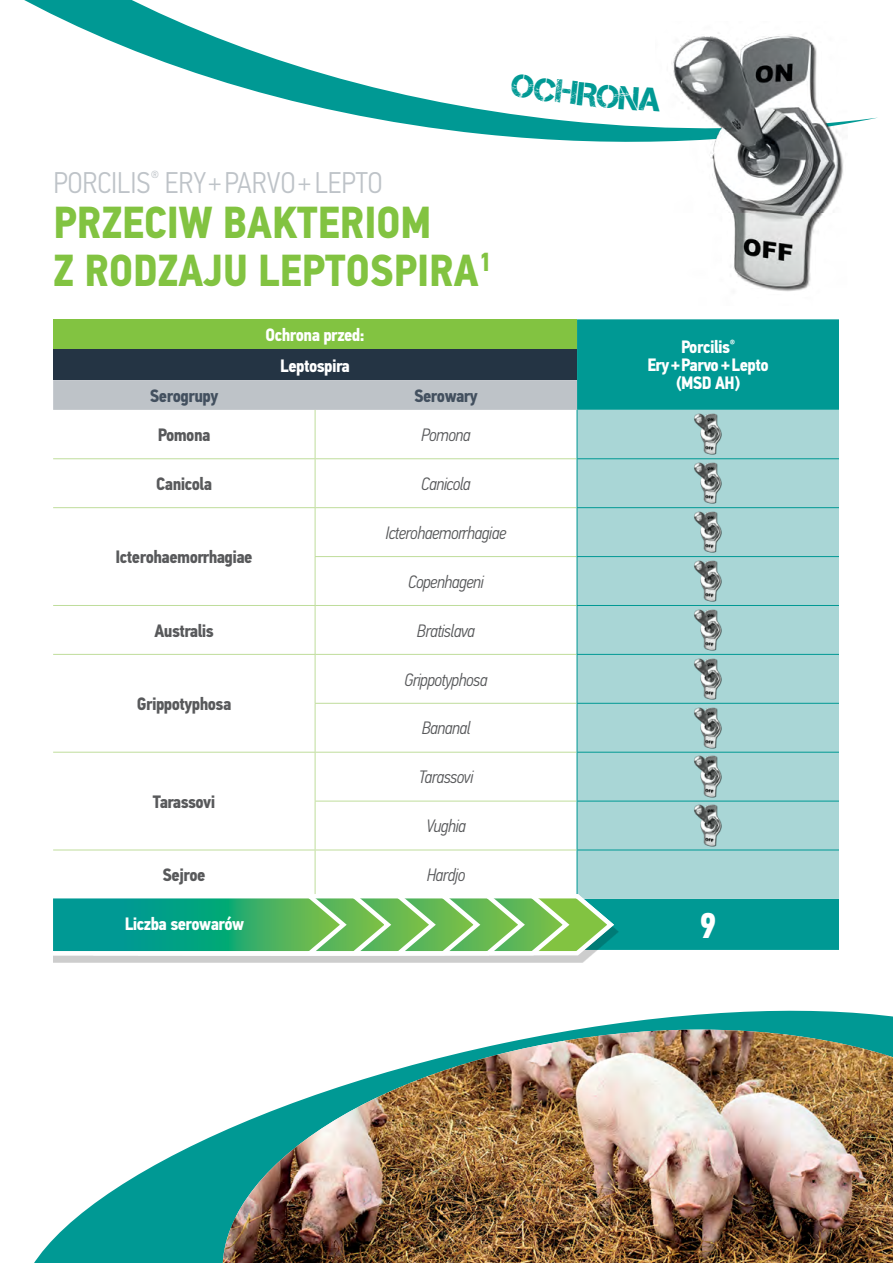
<style>
.page{position:relative;width:893px;height:1263px;background:#fff}
.page>*{position:absolute;margin:0;border:0;box-sizing:border-box;transform-origin:0 0}
.t1{font:700 45px/48px "PF Din Text Cond Pro";color:#82c341}
.t2{font:700 36px "PF Din Text Cond Pro";color:#fff}
.t3{font:300 30px "PF Din Text Cond Pro";color:#bec3c8}
.t4{font:italic 300 18px "PF Din Text Cond Pro";letter-spacing:-.03em;color:#58595b}
.t5{font:700 18px "PF Din Text Cond Pro";letter-spacing:-.03em;color:#58595b}
.t6{font:700 18px/18px "PF Din Text Cond Pro";letter-spacing:-.03em;color:#fff;text-align:center}
.t7{font:700 18px "PF Din Text Cond Pro";letter-spacing:-.03em;color:#43505f}
</style>
<div class="page">
<svg style="left:34px;top:1136px;width:177px;height:127px;fill:#009994"></svg>
<svg style="left:211px;top:1010px;width:681px;height:253px"></svg>
<img style="left:223px;top:1029px;width:669px;height:234px">
<svg style="left:24px;top:0;width:850px;height:142px"></svg>
<img style="left:656px;top:21px;width:206px;height:271px">
<div style="left:53px;top:319px;width:524px;height:31px;background:#82c341"></div>
<div style="left:577px;top:319px;width:262px;height:631px;background:#009994"></div>
<div style="left:53px;top:350px;width:524px;height:30px;background:#243444"></div>
<div style="left:53px;top:380px;width:524px;height:30px;background:#bec3c8"></div>
<div style="left:578px;top:410px;width:261px;height:489px;background:#a9d6d6"></div>
<hr style="left:315px;top:410px;width:1px;height:48px;background:#bfdd9b">
<hr style="left:53px;top:458px;width:262px;height:1px;background:#bfdd9b">
<hr style="left:315px;top:458px;width:262px;height:1px;background:#bfdd9b">
<hr style="left:315px;top:459px;width:1px;height:48px;background:#bfdd9b">
<hr style="left:53px;top:507px;width:262px;height:1px;background:#bfdd9b">
<hr style="left:315px;top:507px;width:262px;height:1px;background:#bfdd9b">
<hr style="left:315px;top:508px;width:1px;height:48px;background:#bfdd9b">
<hr style="left:315px;top:556px;width:262px;height:1px;background:#bfdd9b">
<hr style="left:315px;top:557px;width:1px;height:48px;background:#bfdd9b">
<hr style="left:53px;top:605px;width:262px;height:1px;background:#bfdd9b">
<hr style="left:315px;top:605px;width:262px;height:1px;background:#bfdd9b">
<hr style="left:315px;top:606px;width:1px;height:48px;background:#bfdd9b">
<hr style="left:53px;top:654px;width:262px;height:1px;background:#bfdd9b">
<hr style="left:315px;top:654px;width:262px;height:1px;background:#bfdd9b">
<hr style="left:315px;top:655px;width:1px;height:48px;background:#bfdd9b">
<hr style="left:315px;top:703px;width:262px;height:1px;background:#bfdd9b">
<hr style="left:315px;top:704px;width:1px;height:48px;background:#bfdd9b">
<hr style="left:53px;top:752px;width:262px;height:1px;background:#bfdd9b">
<hr style="left:315px;top:752px;width:262px;height:1px;background:#bfdd9b">
<hr style="left:315px;top:752px;width:1px;height:49px;background:#bfdd9b">
<hr style="left:315px;top:801px;width:262px;height:1px;background:#bfdd9b">
<hr style="left:315px;top:801px;width:1px;height:49px;background:#bfdd9b">
<hr style="left:53px;top:850px;width:262px;height:1px;background:#bfdd9b">
<hr style="left:315px;top:850px;width:262px;height:1px;background:#bfdd9b">
<hr style="left:315px;top:850px;width:1px;height:48px;background:#bfdd9b">
<hr style="left:577px;top:458px;width:262px;height:1px;background:#009994">
<hr style="left:577px;top:507px;width:262px;height:1px;background:#009994">
<hr style="left:577px;top:556px;width:262px;height:1px;background:#009994">
<hr style="left:577px;top:605px;width:262px;height:1px;background:#009994">
<hr style="left:577px;top:654px;width:262px;height:1px;background:#009994">
<hr style="left:577px;top:703px;width:262px;height:1px;background:#009994">
<hr style="left:577px;top:752px;width:262px;height:1px;background:#009994">
<hr style="left:577px;top:410px;width:1px;height:48px;background:#009994">
<hr style="left:577px;top:459px;width:1px;height:48px;background:#009994">
<hr style="left:577px;top:508px;width:1px;height:48px;background:#009994">
<hr style="left:577px;top:557px;width:1px;height:48px;background:#009994">
<hr style="left:577px;top:606px;width:1px;height:48px;background:#009994">
<hr style="left:577px;top:655px;width:1px;height:48px;background:#009994">
<hr style="left:577px;top:704px;width:1px;height:48px;background:#009994">
<hr style="left:577px;top:752px;width:1px;height:49px;background:#009994">
<hr style="left:577px;top:801px;width:1px;height:49px;background:#009994">
<hr style="left:577px;top:850px;width:1px;height:48px;background:#009994">
<hr style="left:577px;top:801px;width:262px;height:1px;background:#009994">
<hr style="left:577px;top:850px;width:262px;height:1px;background:#009994">
<img style="left:692px;top:411px;width:33px;height:46px">
<img style="left:692px;top:461px;width:33px;height:45px">
<img style="left:692px;top:509px;width:33px;height:46px">
<img style="left:692px;top:558px;width:33px;height:46px">
<img style="left:692px;top:607px;width:33px;height:46px">
<img style="left:692px;top:656px;width:33px;height:45px">
<img style="left:692px;top:705px;width:33px;height:45px">
<img style="left:692px;top:754px;width:33px;height:45px">
<img style="left:692px;top:803px;width:33px;height:45px">
<div style="left:53px;top:901px;width:565px;height:62px;background:#cdcdcd"></div>
<svg style="left:53px;top:890px;width:564px;height:69px"></svg>
<svg style="left:510px;top:74px;width:151px;height:38px"></svg>
<h3 class="t3" style="left:53px;top:166px;width:330px">PORCILIS<sup>®</sup> ERY+ PARVO+ LEPTO</h3>
<h1 class="t1" style="left:54px;top:199px;width:439px">PRZECIW BAKTERIOM<br>Z RODZAJU LEPTOSPIRA<sup>1</sup></h1>
<p class="t6" style="left:266px;top:326px;width:100px">Ochrona przed:</p>
<p class="t6" style="left:280px;top:357px;width:71px">Leptospira</p>
<p class="t7" style="left:150px;top:385px;width:70px">Serogrupy</p>
<p class="t7" style="left:414px;top:385px;width:65px">Serowary</p>
<p class="t5" style="left:158px;top:424px;width:54px">Pomona</p>
<p class="t4" style="left:421px;top:425px;width:51px">Pomona</p>
<p class="t5" style="left:156px;top:473px;width:57px">Canicola</p>
<p class="t4" style="left:421px;top:473px;width:51px">Canicola</p>
<p class="t5" style="left:116px;top:546px;width:139px">Icterohaemorrhagiae</p>
<p class="t4" style="left:386px;top:522px;width:122px">Icterohaemorrhagiae</p>
<p class="t4" style="left:408px;top:571px;width:77px">Copenhageni</p>
<p class="t5" style="left:154px;top:619px;width:61px">Australis</p>
<p class="t4" style="left:417px;top:620px;width:60px">Bratislava</p>
<p class="t5" style="left:137px;top:693px;width:96px">Grippotyphosa</p>
<p class="t5" style="left:153px;top:791px;width:64px">Tarassovi</p>
<p class="t4" style="left:405px;top:669px;width:84px">Grippotyphosa</p>
<p class="t4" style="left:422px;top:718px;width:50px">Bananal</p>
<p class="t4" style="left:419px;top:767px;width:56px">Tarassovi</p>
<p class="t4" style="left:426px;top:816px;width:41px">Vughia</p>
<p class="t6" style="left:647px;top:338px;width:123px">Porcilis<sup>®<br></sup>Ery+Parvo +Lepto (MSD AH)</p>
<p class="t5" style="left:163px;top:864px;width:44px">Sejroe</p>
<p class="t4" style="left:427px;top:865px;width:40px">Hardjo</p>
<p class="t6" style="left:125px;top:915px;width:121px">Liczba serowarów</p>
<h2 class="t2" style="left:699px;top:904px;width:19px">9</h2>
</div>
